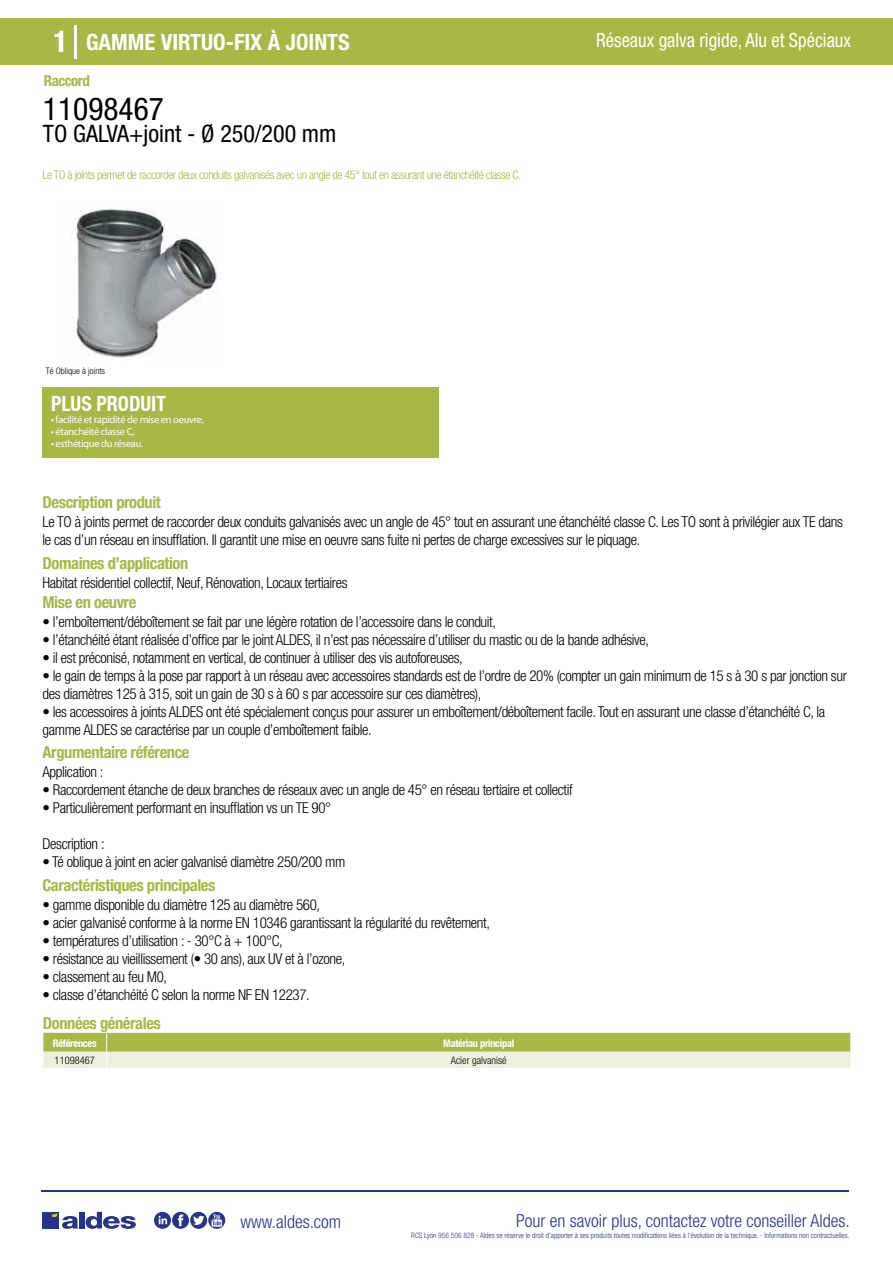
<style>
.page{position:relative;width:893px;height:1263px;background:#fff}
.page>*{position:absolute;margin:0;border:0;box-sizing:border-box;transform-origin:0 0}
.t1{font:condensed 31.5px "Helvetica Neue LT Std";color:#000}
.t2{font:condensed 24px "Helvetica Neue LT Std";color:#000}
.t3{font:700 condensed 22.5px "Helvetica Neue LT Std";color:#fff}
.t4{font:700 condensed 21px "Helvetica Neue";color:#fff;scale:.95 1}
.t5{font:condensed 19.5px "Helvetica Neue LT Std";color:#fff;scale:.95 1}
.t6{font:300 condensed 18px "Helvetica Neue";color:#28348b}
.t7{font:700 condensed 16.5px "Helvetica Neue LT Std";letter-spacing:-.025em;color:#a9b745}
.t8{font:300 condensed 15px/18px "Helvetica Neue LT Std";letter-spacing:-.025em;color:#000}
.t9{font:700 condensed 15px "Helvetica Neue LT Std";letter-spacing:-.035em;color:#a9b745}
.t10{font:300 condensed 12px "Helvetica Neue LT Std";letter-spacing:-.035em;color:#a9b745}
.t11{font:10.5px "Myriad Pro";letter-spacing:-.03em;color:#fff}
.t12{font:700 condensed 10.5px "Helvetica Neue";letter-spacing:-.03em;color:#fff}
.t13{font:300 condensed 10.5px "Helvetica Neue";color:#000}
.t14{font:300 condensed 9px "Helvetica Neue";color:#000}
.t15{font:300 condensed 7.5px "Helvetica Neue";color:#28348b}
.s1{font-size:30px}
</style>
<div class="page">
<div style="left:0;top:18px;width:893px;height:46px;background:#a9b745"></div>
<div style="left:43px;top:387px;width:396px;height:70px;background:#a9b745"></div>
<hr style="left:74px;top:25px;width:2px;height:33px;background:#fff">
<svg style="left:72px;top:208px;width:145px;height:150px"></svg>
<svg style="left:43px;top:1033px;width:808px;height:35px;background:#c9d18c"></svg>
<hr style="left:41px;top:1190px;width:808px;height:1px;background:#28348b">
<svg style="left:154px;top:1212px;width:71px;height:17px"></svg>
<div style="left:42px;top:1212px;width:17px;height:16px;background:#28348b"></div>
<div style="left:79px;top:1212px;width:5px;height:16px;background:#28348b"></div>
<svg style="left:86px;top:1212px;width:50px;height:17px"></svg>
<svg style="left:52px;top:1213px;width:26px;height:16px"></svg>
<h3 class="t3" style="left:54px;top:28px;width:298px"><span class="s1">1</span> GAMME VIRTUO-FIX À JOINTS</h3>
<h3 class="t5" style="left:596px;top:29px;width:270px">Réseaux galva rigide, Alu et Spéciaux</h3>
<p class="t9" style="left:44px;top:71px;width:47px">Raccord</p>
<h1 class="t1" style="left:43px;top:91px;width:122px">11098467</h1>
<h2 class="t2" style="left:43px;top:120px;width:295px">TO GALVA+joint - Ø 250/200 mm</h2>
<p class="t10" style="left:43px;top:167px;width:480px">Le TO à joints permet de raccorder deux conduits galvanisés avec un angle de 45° tout en assurant une étanchéité classe C.</p>
<p class="t14" style="left:46px;top:365px;width:61px">Té Oblique à joints</p>
<h3 class="t4" style="left:51px;top:391px;width:122px">PLUS PRODUIT</h3>
<p class="t11" style="left:51px;top:413px;width:154px">• facilité et rapidité de mise en oeuvre,</p>
<p class="t11" style="left:51px;top:425px;width:85px">• étanchéité classe C,</p>
<p class="t11" style="left:51px;top:437px;width:94px">• esthétique du réseau.</p>
<p class="t7" style="left:43px;top:492px;width:120px">Description produit</p>
<p class="t8" style="left:43px;top:513px;width:802px">Le TO à joints permet de raccorder deux conduits galvanisés avec un angle de 45° tout en assurant une étanchéité classe C. Les TO sont à privilégier aux TE dans le cas d’un réseau en insufflation. Il garantit une mise en oeuvre sans fuite ni pertes de charge excessives sur le piquage.</p>
<p class="t8" style="left:43px;top:573px;width:307px">Habitat résidentiel collectif, Neuf, Rénovation, Locaux tertiaires</p>
<p class="t8" style="left:43px;top:613px;width:455px">• l’emboîtement/déboîtement se fait par une légère rotation de l’accessoire dans le conduit,</p>
<p class="t8" style="left:43px;top:631px;width:608px">• l’étanchéité étant réalisée d’office par le joint ALDES, il n’est pas nécessaire d’utiliser du mastic ou de la bande adhésive,</p>
<p class="t8" style="left:43px;top:649px;width:422px">• il est préconisé, notamment en vertical, de continuer à utiliser des vis autoforeuses,</p>
<p class="t8" style="left:43px;top:667px;width:806px">• le gain de temps à la pose par rapport à un réseau avec accessoires standards est de l’ordre de 20% (compter un gain minimum de 15 s à 30 s par jonction sur des diamètres 125 à 315, soit un gain de 30 s à 60 s par accessoire sur ces diamètres),</p>
<p class="t8" style="left:43px;top:703px;width:784px">• les accessoires à joints ALDES ont été spécialement conçus pour assurer un emboîtement/déboîtement facile. Tout en assurant une classe d’étanchéité C, la gamme ALDES se caractérise par un couple d’emboîtement faible.</p>
<p class="t7" style="left:43px;top:553px;width:147px">Domaines d’application</p>
<p class="t7" style="left:43px;top:592px;width:95px">Mise en oeuvre</p>
<p class="t7" style="left:43px;top:742px;width:149px">Argumentaire référence</p>
<p class="t8" style="left:43px;top:763px;width:62px">Application :</p>
<p class="t8" style="left:43px;top:781px;width:532px">• Raccordement étanche de deux branches de réseaux avec un angle de 45° en réseau tertiaire et collectif</p>
<p class="t8" style="left:43px;top:799px;width:290px">• Particulièrement performant en insufflation vs un TE 90°</p>
<p class="t8" style="left:43px;top:835px;width:64px">Description :</p>
<p class="t8" style="left:43px;top:853px;width:304px">• Té oblique à joint en acier galvanisé diamètre 250/200 mm</p>
<p class="t7" style="left:43px;top:875px;width:174px">Caractéristiques principales</p>
<p class="t8" style="left:43px;top:896px;width:279px">• gamme disponible du diamètre 125 au diamètre 560,</p>
<p class="t8" style="left:43px;top:914px;width:449px">• acier galvanisé conforme à la norme EN 10346 garantissant la régularité du revêtement,</p>
<p class="t8" style="left:43px;top:932px;width:242px">• températures d’utilisation : - 30°C à + 100°C,</p>
<p class="t8" style="left:43px;top:950px;width:304px">• résistance au vieillissement (• 30 ans), aux UV et à l’ozone,</p>
<p class="t8" style="left:43px;top:968px;width:126px">• classement au feu M0,</p>
<p class="t8" style="left:43px;top:986px;width:269px">• classe d’étanchéité C selon la norme NF EN 12237.</p>
<p class="t7" style="left:43px;top:1013px;width:119px">Données générales</p>
<p class="t12" style="left:53px;top:1037px;width:45px">Références</p>
<p class="t12" style="left:443px;top:1037px;width:72px">Matériau principal</p>
<p class="t13" style="left:55px;top:1054px;width:42px">11098467</p>
<p class="t13" style="left:451px;top:1054px;width:57px">Acier galvanisé</p>
<p class="t6" style="left:240px;top:1211px;width:102px">www.aldes.com</p>
<p class="t6" style="left:516px;top:1211px;width:335px">Pour en savoir plus, contactez votre conseiller Aldes.</p>
<p class="t15" style="left:411px;top:1230px;width:440px">RCS Lyon 956 506 828 - Aldes se réserve le droit d’apporter à ses produits toutes modifications liées à l’évolution de la technique. - Informations non contractuelles.</p>
</div>
